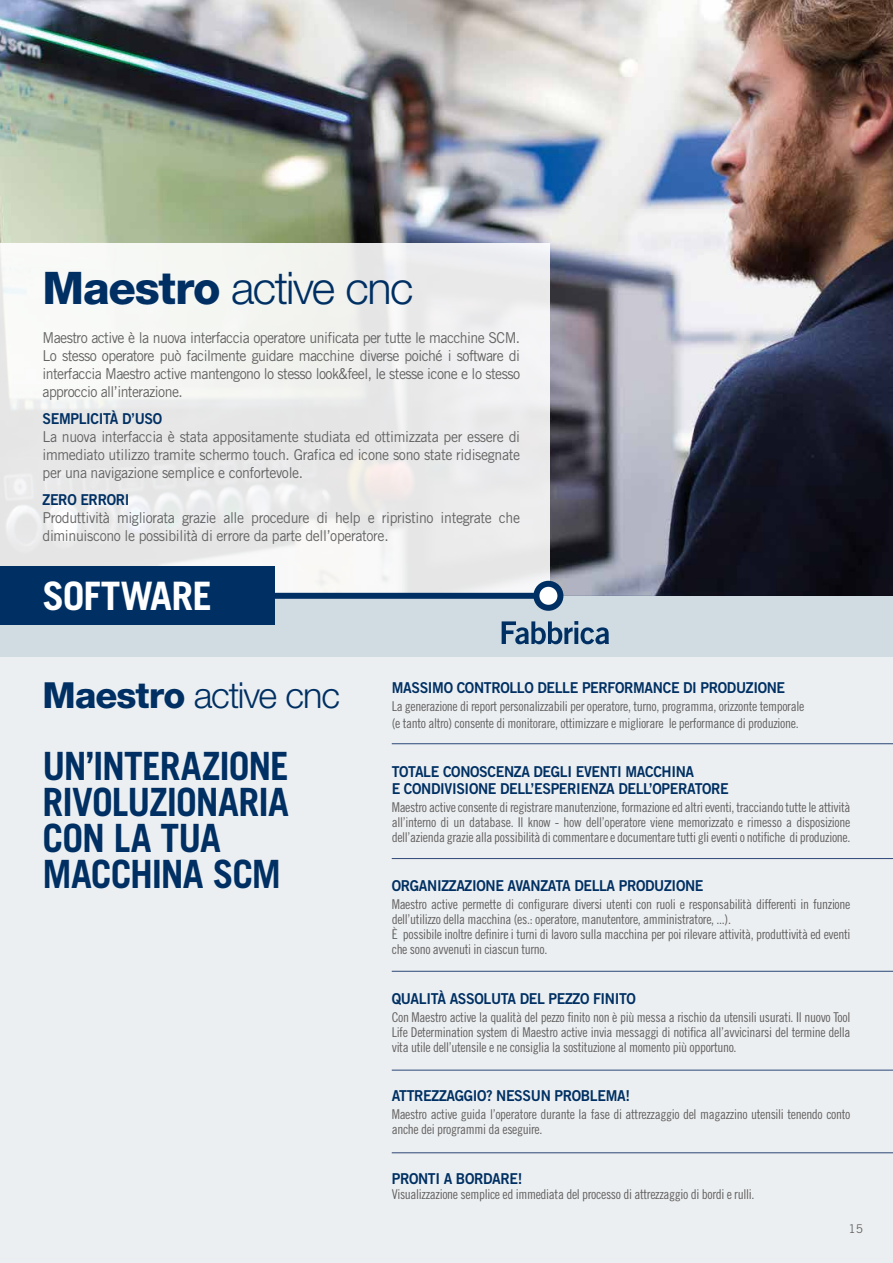
<style>
.page{position:relative;width:893px;height:1263px;background:#fff}
.page>*{position:absolute;margin:0;border:0;box-sizing:border-box;transform-origin:0 0}
.t1{font:300 45px "Helvetica Neue LT Std";letter-spacing:-.035em;color:#003063}
.t2{font:700 39.15px "Trade Gothic LT Std";letter-spacing:-.02em;color:#fff}
.t3{font:700 39px/36px "Trade Gothic LT Std";letter-spacing:-.025em;color:#003063;scale:.96 1}
.t4{font:300 36px "Helvetica Neue LT Std";letter-spacing:-.03em;color:#003063}
.t5{font:15px/18px "Trade Gothic LT Std";letter-spacing:-.025em;color:#646363;text-align:justify;scale:.94 1}
.t6{font:15px/16.5px "Trade Gothic LT Std Bd 2";letter-spacing:-.025em;color:#003063;scale:.94 1}
.t7{font:13.5px/15px "Trade Gothic LT Std Cn 18";letter-spacing:-.025em;color:#646363}
.t8{font:12px "Trade Gothic LT Std";color:#646363}
.s1{font-weight:800}
</style>
<div class="page">
<img style="left:0;top:0;width:893px;height:596px">
<div style="left:0;top:243px;width:550px;height:353px;background:linear-gradient(to right,#f0f2f0,#ecebec)"></div>
<div style="left:0;top:596px;width:893px;height:667px;background:#eceff1"></div>
<div style="left:0;top:596px;width:893px;height:61px;background:#d0dbe2"></div>
<div style="left:536px;top:583px;width:25px;height:25px;background:#fff;border-radius:50%"></div>
<div style="left:37px;top:593px;width:499px;height:6px;background:#003063"></div>
<div style="left:533px;top:581px;width:30px;height:30px;border:6px solid #003063;border-radius:50%"></div>
<hr style="left:0;top:596px;width:1px;height:61px;background:#e1eaf0">
<hr style="left:392px;top:743px;width:501px;height:1px;background:#2f4b7d">
<hr style="left:392px;top:858px;width:501px;height:1px;background:#2f4b7d">
<hr style="left:392px;top:971px;width:501px;height:1px;background:#2f4b7d">
<hr style="left:392px;top:1070px;width:501px;height:1px;background:#2f4b7d">
<svg style="left:502px;top:621px;width:107px;height:23px"></svg>
<div style="left:0;top:566px;width:274px;height:59px;background:#003063"></div>
<hr style="left:392px;top:1152px;width:501px;height:1px;background:#2f4b7d">
<h1 class="t1" style="left:43px;top:260px;width:372px"><span class="s1">Maestro</span> active cnc</h1>
<p class="t5" style="left:43px;top:328px;width:510px">Maestro active è la nuova interfaccia operatore unificata per tutte le macchine SCM.<br>Lo stesso operatore può facilmente guidare macchine diverse poiché i software di interfaccia Maestro active mantengono lo stesso look&amp;feel, le stesse icone e lo stesso approccio all’interazione.</p>
<p class="t6" style="left:43px;top:410px;width:129px">SEMPLICITÀ D’USO</p>
<p class="t5" style="left:43px;top:427px;width:510px">La nuova interfaccia è stata appositamente studiata ed ottimizzata per essere di immediato utilizzo tramite schermo touch. Grafica ed icone sono state ridisegnate per una navigazione semplice e confortevole.</p>
<p class="t6" style="left:43px;top:491px;width:94px">ZERO ERRORI</p>
<p class="t5" style="left:43px;top:508px;width:510px">Produttività migliorata grazie alle procedure di help e ripristino integrate che diminuiscono le possibilità di errore da parte dell’operatore.</p>
<h2 class="t2" style="left:43px;top:572px;width:171px">SOFTWARE</h2>
<h3 class="t4" style="left:43px;top:673px;width:299px"><span class="s1">Maestro</span> active cnc</h3>
<h3 class="t3" style="left:43px;top:748px;width:258px">UN’INTERAZIONE<br>RIVOLUZIONARIA<br>CON LA TUA<br>MACCHINA SCM</h3>
<p class="t6" style="left:392px;top:679px;width:420px">MASSIMO CONTROLLO DELLE PERFORMANCE DI PRODUZIONE</p>
<p class="t7" style="left:392px;top:698px;width:414px;line-height:16.2px">La generazione di report personalizzabili per operatore, turno, programma, orizzonte temporale (e tanto altro) consente di monitorare, ottimizzare e migliorare le performance di produzione.</p>
<p class="t6" style="left:392px;top:763px;width:360px">TOTALE CONOSCENZA DEGLI EVENTI MACCHINA<br>E CONDIVISIONE DELL’ESPERIENZA DELL’OPERATORE</p>
<p class="t7" style="left:392px;top:799px;width:460px;text-align:justify">Maestro active consente di registrare manutenzione, formazione ed altri eventi, tracciando tutte le attività all’interno di un database. Il know - how dell’operatore viene memorizzato e rimesso a disposizione dell’azienda grazie alla possibilità di commentare e documentare tutti gli eventi o notifiche di produzione.</p>
<p class="t6" style="left:392px;top:877px;width:333px">ORGANIZZAZIONE AVANZATA DELLA PRODUZIONE</p>
<p class="t7" style="left:392px;top:896px;width:460px">Maestro active permette di configurare diversi utenti con ruoli e responsabilità differenti in funzione dell’utilizzo della macchina (es.: operatore, manutentore, amministratore, ...).<br>È possibile inoltre definire i turni di lavoro sulla macchina per poi rilevare attività, produttività ed eventi che sono avvenuti in ciascun turno.</p>
<p class="t6" style="left:392px;top:990px;width:261px">QUALITÀ ASSOLUTA DEL PEZZO FINITO</p>
<p class="t7" style="left:392px;top:1009px;width:460px;text-align:justify">Con Maestro active la qualità del pezzo finito non è più messa a rischio da utensili usurati. Il nuovo Tool Life Determination system di Maestro active invia messaggi di notifica all’avvicinarsi del termine della vita utile dell’utensile e ne consiglia la sostituzione al momento più opportuno.</p>
<p class="t6" style="left:392px;top:1087px;width:255px">ATTREZZAGGIO? NESSUN PROBLEMA!</p>
<p class="t7" style="left:392px;top:1106px;width:460px">Maestro active guida l’operatore durante la fase di attrezzaggio del magazzino utensili tenendo conto anche dei programmi da eseguire.</p>
<p class="t6" style="left:392px;top:1170px;width:141px">PRONTI A BORDARE!</p>
<p class="t7" style="left:392px;top:1186px;width:364px">Visualizzazione semplice ed immediata del processo di attrezzaggio di bordi e rulli.</p>
<p class="t8" style="left:848px;top:1222px;width:16px">15</p>
</div>
